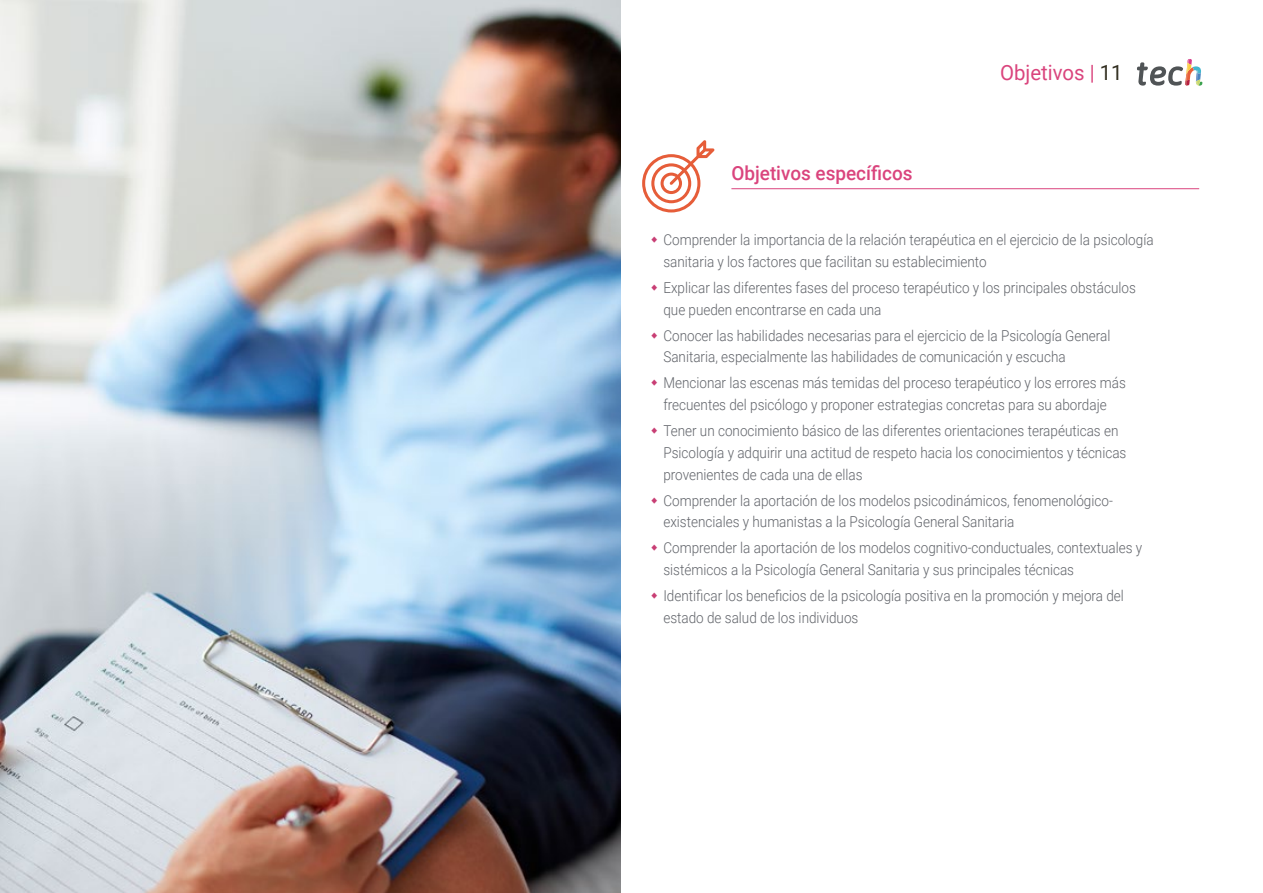
<style>
.page{position:relative;width:1263px;height:893px;background:#fff}
.page>*{position:absolute;margin:0;border:0;box-sizing:border-box;transform-origin:0 0}
.t1{font:21px "Roboto";color:#da447d}
.t2{font:500 19.5px "Roboto";color:#da447d}
.t3{font:300 15px/21.8px "Roboto";color:#61646a;scale:.9 1}
.s1{color:#312e20}
</style>
<div class="page">
<hr style="left:731px;top:188px;width:468px;height:1px;background:#da447d">
<svg style="left:642px;top:140px;width:72px;height:72px"></svg>
<svg style="left:1137px;top:59px;width:65px;height:27px"></svg>
<img style="left:0;top:0;width:621px;height:893px">
<h2 class="t2" style="left:731px;top:160px;width:183px">Objetivos específicos</h2>
<h1 class="t1" style="left:1000px;top:57px;width:124px">Objetivos | <span class="s1">11</span></h1>
<p class="t3" style="left:663px;top:228px;width:546px">Comprender la importancia de la relación terapéutica en el ejercicio de la psicología sanitaria y los factores que facilitan su establecimiento</p>
<p class="t3" style="left:663px;top:276px;width:526px">Explicar las diferentes fases del proceso terapéutico y los principales obstáculos que pueden encontrarse en cada una</p>
<p class="t3" style="left:663px;top:324px;width:498px">Conocer las habilidades necesarias para el ejercicio de la Psicología General<br>Sanitaria, especialmente las habilidades de comunicación y escucha</p>
<p class="t3" style="left:663px;top:372px;width:515px">Mencionar las escenas más temidas del proceso terapéutico y los errores más frecuentes del psicólogo y proponer estrategias concretas para su abordaje</p>
<p class="t3" style="left:663px;top:419px;width:516px">Tener un conocimiento básico de las diferentes orientaciones terapéuticas en<br>Psicología y adquirir una actitud de respeto hacia los conocimientos y técnicas provenientes de cada una de ellas</p>
<p class="t3" style="left:663px;top:489px;width:501px">Comprender la aportación de los modelos psicodinámicos, fenomenológico&shy;existenciales y humanistas a la Psicología General Sanitaria</p>
<p class="t3" style="left:663px;top:537px;width:534px">Comprender la aportación de los modelos cognitivo-conductuales, contextuales y sistémicos a la Psicología General Sanitaria y sus principales técnicas</p>
<p class="t3" style="left:663px;top:584px;width:513px">Identificar los beneficios de la psicología positiva en la promoción y mejora del estado de salud de los individuos</p>
</div>
